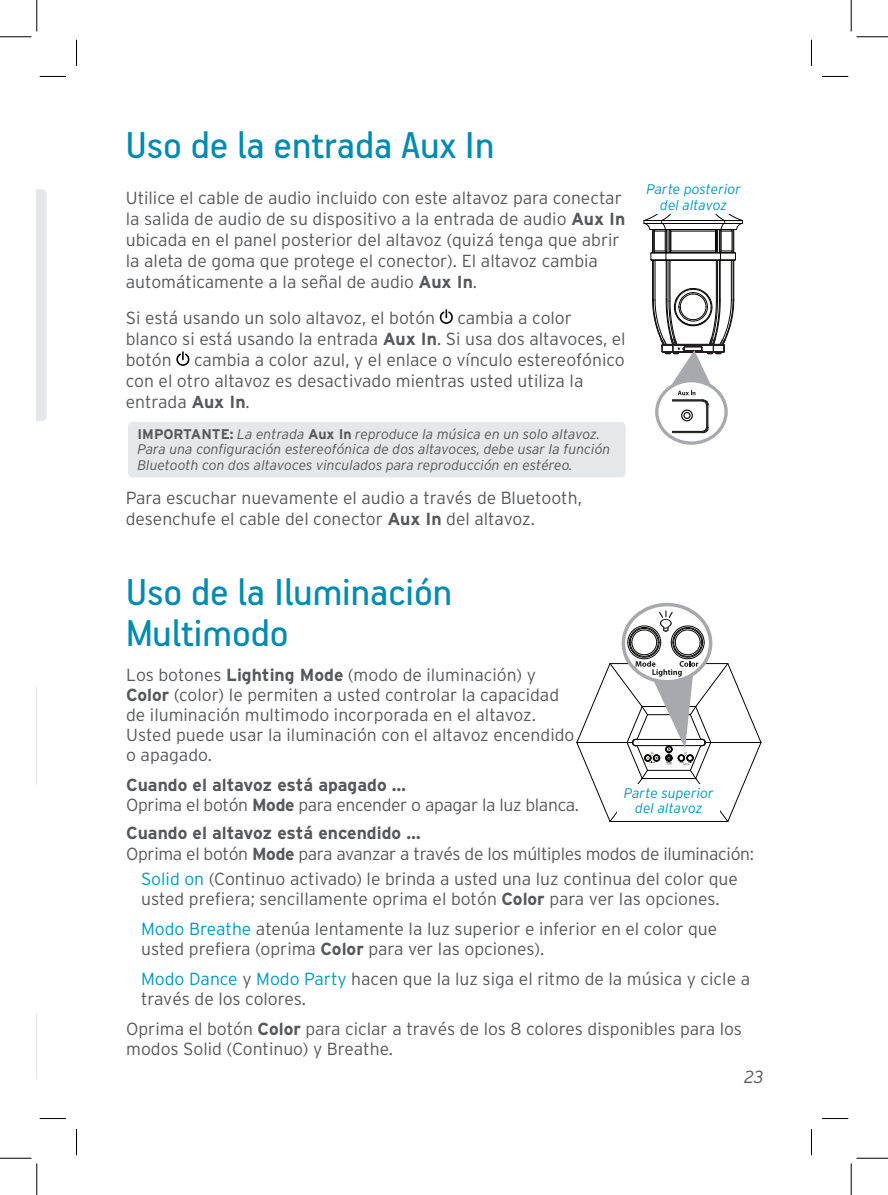
<style>
.page{position:relative;width:888px;height:1195px;background:#fff}
.page>*{position:absolute;margin:0;border:0;box-sizing:border-box;transform-origin:0 0}
.t1{font:42px/40.2px "PF Handbook Pro";color:#008bb0}
.t2{font:300 17.5px/21px "Interstate";color:#57585a}
.t3{font:300 17.5px/20.1px "Interstate";letter-spacing:-.02em;color:#57585a}
.t4{font:italic 300 17.5px "Interstate";color:#57585a}
.t5{font:italic 300 14px/15.8px "Interstate";color:#57585a}
.t6{font:italic 300 14px/15.8px "Interstate";color:#009bbd;text-align:center}
.s1{font-weight:700}
.s2{font-weight:700;font-style:normal}
.s3{color:#009bbd}
</style>
<div class="page">
<div style="left:37px;top:189px;width:10px;height:232px;background:#e6e7e9"></div>
<svg style="left:439px;top:309px;width:13px;height:15px"></svg>
<svg style="left:176px;top:351px;width:13px;height:15px"></svg>
<div style="left:128px;top:422px;width:497px;height:55px;background:#e6e7e9;border-radius:5px"></div>
<svg style="left:656px;top:381px;width:69px;height:62px"></svg>
<svg style="left:643px;top:214px;width:99px;height:219px"></svg>
<div style="left:683px;top:412px;width:7px;height:7px;border:1px solid #231f20;border-radius:50%"></div>
<div style="left:680px;top:409px;width:12px;height:12px;border:1px solid #231f20;border-radius:50%"></div>
<svg style="left:576px;top:602px;width:185px;height:220px"></svg>
<svg style="left:40px;top:76px;width:26px;height:1px"></svg>
<svg style="left:822px;top:76px;width:25px;height:1px"></svg>
<svg style="left:40px;top:1118px;width:26px;height:1px"></svg>
<svg style="left:822px;top:1118px;width:25px;height:1px"></svg>
<svg style="left:76px;top:40px;width:1px;height:26px"></svg>
<svg style="left:76px;top:1129px;width:1px;height:26px"></svg>
<hr style="left:0;top:36px;width:32px;height:1px;background:#000">
<hr style="left:856px;top:36px;width:31px;height:1px;background:#000">
<hr style="left:0;top:1158px;width:32px;height:1px;background:#000">
<hr style="left:856px;top:1158px;width:31px;height:1px;background:#000">
<hr style="left:36px;top:0;width:1px;height:32px;background:#000">
<hr style="left:36px;top:1163px;width:1px;height:32px;background:#000">
<hr style="left:850px;top:0;width:1px;height:32px;background:#000">
<hr style="left:850px;top:1163px;width:1px;height:32px;background:#000">
<h1 class="t1" style="left:126px;top:124px;width:370px">Uso de la entrada Aux In</h1>
<p class="t2" style="left:126px;top:187px;width:501px">Utilice el cable de audio incluido con este altavoz para conectar la salida de audio de su dispositivo a la entrada de audio <span class="s1">Aux In </span>ubicada en el panel posterior del altavoz (quizá tenga que abrir la aleta de goma que protege el conector). El altavoz cambia automáticamente a la señal de audio <span class="s1">Aux In</span>.</p>
<p class="t2" style="left:126px;top:307px;width:311px">Si está usando un solo altavoz, el botón</p>
<p class="t2" style="left:126px;top:307px;width:501px;text-indent:331px">cambia a color blanco si está usando la entrada <span class="s1">Aux In</span>. Si usa dos altavoces, el botón</p>
<p class="t2" style="left:126px;top:349px;width:500px;text-indent:68px">cambia a color azul, y el enlace o vínculo estereofónico con el otro altavoz es desactivado mientras usted utiliza la entrada <span class="s1">Aux In</span>.</p>
<p class="t5" style="left:137px;top:425px;width:474px"><span class="s2">IMPORTANTE:</span> La entrada <span class="s2">Aux In</span> reproduce la música en un solo altavoz.<br>Para una configuración estereofónica de dos altavoces, debe usar la función<br>Bluetooth con dos altavoces vinculados para reproducción en estéreo.</p>
<p class="t2" style="left:126px;top:487px;width:457px">Para escuchar nuevamente el audio a través de Bluetooth, desenchufe el cable del conector <span class="s1">Aux In</span> del altavoz.</p>
<p class="t6" style="left:646px;top:181px;width:96px">Parte posterior del altavoz</p>
<h1 class="t1" style="left:126px;top:571px;width:327px">Uso de la Iluminación<br>Multimodo</h1>
<p class="t2" style="left:126px;top:664px;width:449px;line-height:20.1px">Los botones <span class="s1">Lighting Mode</span> (modo de iluminación) y <span class="s1">Color</span> (color) le permiten a usted controlar la capacidad de iluminación multimodo incorporada en el altavoz.<br>Usted puede usar la iluminación con el altavoz encendido o apagado.</p>
<p class="t3" style="left:126px;top:775px;width:454px"><span class="s1">Cuando el altavoz está apagado …<br></span>Oprima el botón <span class="s1">Mode</span> para encender o apagar la luz blanca.</p>
<p class="t6" style="left:623px;top:784px;width:91px">Parte superior del altavoz</p>
<p class="t3" style="left:126px;top:823px;width:629px"><span class="s1">Cuando el altavoz está encendido …<br></span>Oprima el botón <span class="s1">Mode</span> para avanzar a través de los múltiples modos de iluminación:</p>
<p class="t2" style="left:141px;top:868px;width:598px;line-height:20.1px"><span class="s3">Solid on</span> (Continuo activado) le brinda a usted una luz continua del color que usted prefiera; sencillamente oprima el botón <span class="s1">Color</span> para ver las opciones.</p>
<p class="t2" style="left:141px;top:918px;width:577px;line-height:20.1px"><span class="s3">Modo Breathe</span> atenúa lentamente la luz superior e inferior en el color que usted prefiera (oprima <span class="s1">Color</span> para ver las opciones).</p>
<p class="t2" style="left:141px;top:968px;width:610px;line-height:20.1px"><span class="s3">Modo Dance</span> y <span class="s3">Modo Party</span> hacen que la luz siga el ritmo de la música y cicle a través de los colores.</p>
<p class="t2" style="left:126px;top:1019px;width:617px;line-height:20.1px">Oprima el botón <span class="s1">Color</span> para ciclar a través de los 8 colores disponibles para los modos Solid (Continuo) y Breathe.</p>
<p class="t4" style="left:744px;top:1067px;width:21px">23</p>
</div>
